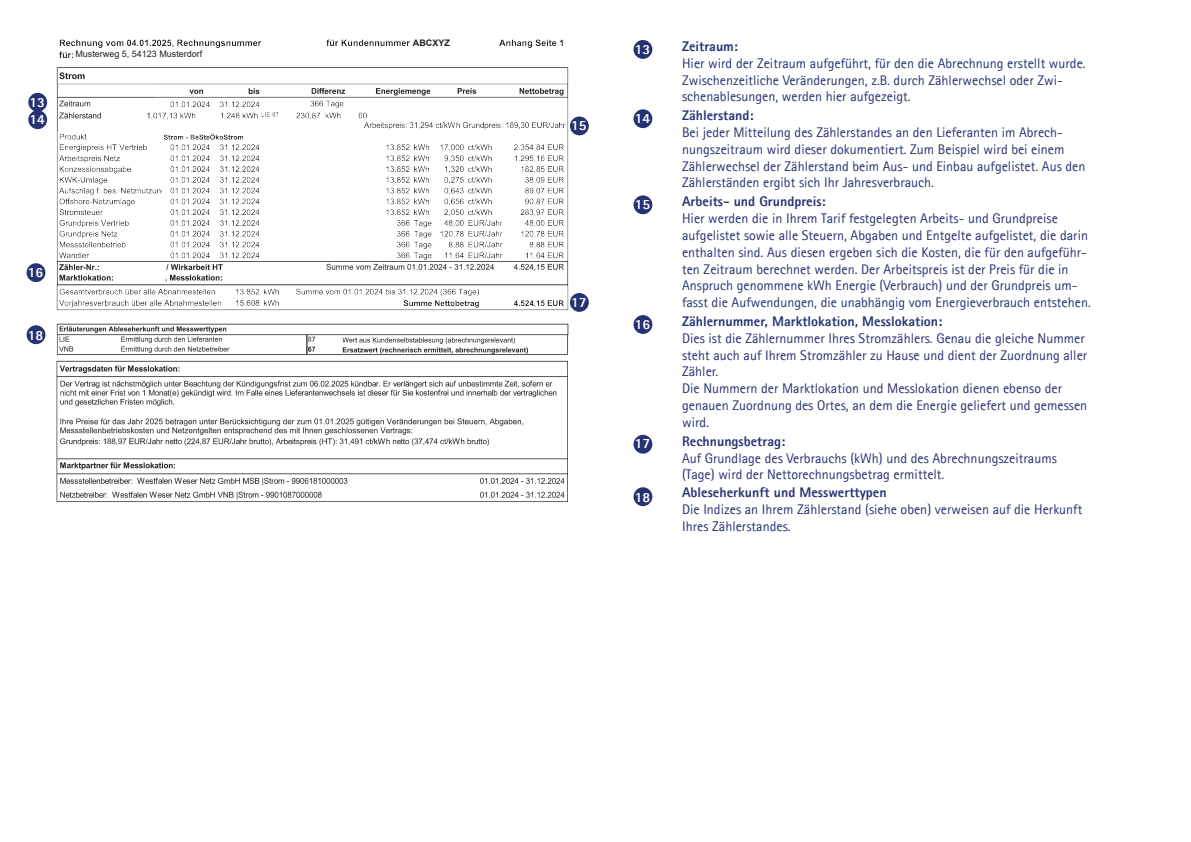
<style>
.page{position:relative;width:1191px;height:842px;background:#fff}
.page>*{position:absolute;margin:0;border:0;box-sizing:border-box;transform-origin:0 0}
.t1{font:14px/16.8px "Agfa Rotis Sans Serif";color:#273272}
.t2{font:800 14px "Agfa Rotis Sans Serif";color:#273272}
.t3{font:800 14px "Agfa Rotis Sans Serif";color:#fff}
.t4{font:9px "Arial";color:#231f20}
.t5{font:700 9px "Arial";color:#231f20}
</style>
<div class="page">
<img style="left:26px;top:39px;width:563px;height:463px">
<div style="left:633px;top:40px;width:19px;height:19px;background:#273272;border-radius:50%"></div>
<div style="left:633px;top:109px;width:19px;height:19px;background:#273272;border-radius:50%"></div>
<div style="left:633px;top:195px;width:19px;height:19px;background:#273272;border-radius:50%"></div>
<div style="left:633px;top:315px;width:19px;height:19px;background:#273272;border-radius:50%"></div>
<div style="left:633px;top:435px;width:19px;height:19px;background:#273272;border-radius:50%"></div>
<div style="left:633px;top:487px;width:19px;height:19px;background:#273272;border-radius:50%"></div>
<div style="left:75px;top:50px;width:183px;height:11px;background:#fff"></div>
<div style="left:570px;top:293px;width:19px;height:19px;background:#273272;border-radius:50%"></div>
<div style="left:413px;top:40px;width:51px;height:13px;background:#fff"></div>
<div style="left:28px;top:93px;width:19px;height:19px;background:#273272;border-radius:50%"></div>
<div style="left:28px;top:110px;width:19px;height:19px;background:#273272;border-radius:50%"></div>
<div style="left:570px;top:117px;width:19px;height:18px;background:#273272;border-radius:50%"></div>
<div style="left:27px;top:263px;width:18px;height:19px;background:#273272;border-radius:50%"></div>
<div style="left:27px;top:325px;width:18px;height:19px;background:#273272;border-radius:50%"></div>
<p class="t3" style="left:30px;top:93px;width:17px">13</p>
<p class="t3" style="left:30px;top:110px;width:17px">14</p>
<p class="t4" style="left:75px;top:48px;width:129px">Musterweg 5, 54123 Musterdorf</p>
<p class="t3" style="left:28px;top:263px;width:17px">16</p>
<p class="t3" style="left:28px;top:326px;width:17px">18</p>
<p class="t5" style="left:413px;top:37px;width:38px">ABCXYZ</p>
<p class="t3" style="left:571px;top:117px;width:17px">15</p>
<p class="t3" style="left:571px;top:293px;width:17px">17</p>
<p class="t3" style="left:635px;top:40px;width:17px">13</p>
<p class="t2" style="left:682px;top:37px;width:57px">Zeitraum:</p>
<p class="t1" style="left:682px;top:54px;width:405px">Hier wird der Zeitraum aufgeführt, für den die Abrechnung erstellt wurde.<br>Zwischenzeitliche Veränderungen, z.B. durch Zählerwechsel oder Zwi&shy;schenablesungen, werden hier aufgezeigt.</p>
<p class="t3" style="left:635px;top:109px;width:17px">14</p>
<p class="t2" style="left:682px;top:107px;width:73px">Zählerstand:</p>
<p class="t1" style="left:682px;top:124px;width:405px">Bei jeder Mitteilung des Zählerstandes an den Lieferanten im Abrech&shy;nungszeitraum wird dieser dokumentiert. Zum Beispiel wird bei einem Zählerwechsel der Zählerstand beim Aus- und Einbau aufgelistet. Aus den Zählerständen ergibt sich Ihr Jahresverbrauch.</p>
<p class="t3" style="left:635px;top:195px;width:17px">15</p>
<p class="t2" style="left:682px;top:193px;width:145px">Arbeits- und Grundpreis:</p>
<p class="t1" style="left:682px;top:210px;width:410px">Hier werden die in Ihrem Tarif festgelegten Arbeits- und Grundpreise aufgelistet sowie alle Steuern, Abgaben und Entgelte aufgelistet, die darin enthalten sind. Aus diesen ergeben sich die Kosten, die für den aufgeführ&shy;ten Zeitraum berechnet werden. Der Arbeitspreis ist der Preis für die in Anspruch genommene kWh Energie (Verbrauch) und der Grundpreis um&shy;fasst die Aufwendungen, die unabhängig vom Energieverbrauch entstehen.</p>
<p class="t3" style="left:635px;top:315px;width:17px">16</p>
<p class="t2" style="left:682px;top:312px;width:262px">Zählernummer, Marktlokation, Messlokation:</p>
<p class="t1" style="left:682px;top:330px;width:407px">Dies ist die Zählernummer Ihres Stromzählers. Genau die gleiche Nummer steht auch auf Ihrem Stromzähler zu Hause und dient der Zuordnung aller<br>Zähler.</p>
<p class="t1" style="left:682px;top:380px;width:407px">Die Nummern der Marktlokation und Messlokation dienen ebenso der genauen Zuordnung des Ortes, an dem die Energie geliefert und gemessen wird.</p>
<p class="t3" style="left:635px;top:435px;width:17px">17</p>
<p class="t2" style="left:682px;top:432px;width:105px">Rechnungsbetrag:</p>
<p class="t1" style="left:682px;top:449px;width:376px">Auf Grundlage des Verbrauchs (kWh) und des Abrechnungszeitraums (Tage) wird der Nettorechnungsbetrag ermittelt.</p>
<p class="t3" style="left:635px;top:488px;width:17px">18</p>
<p class="t2" style="left:682px;top:483px;width:206px">Ableseherkunft und Messwerttypen</p>
<p class="t1" style="left:682px;top:500px;width:402px">Die Indizes an Ihrem Zählerstand (siehe oben) verweisen auf die Herkunft<br>Ihres Zählerstandes.</p>
</div>
